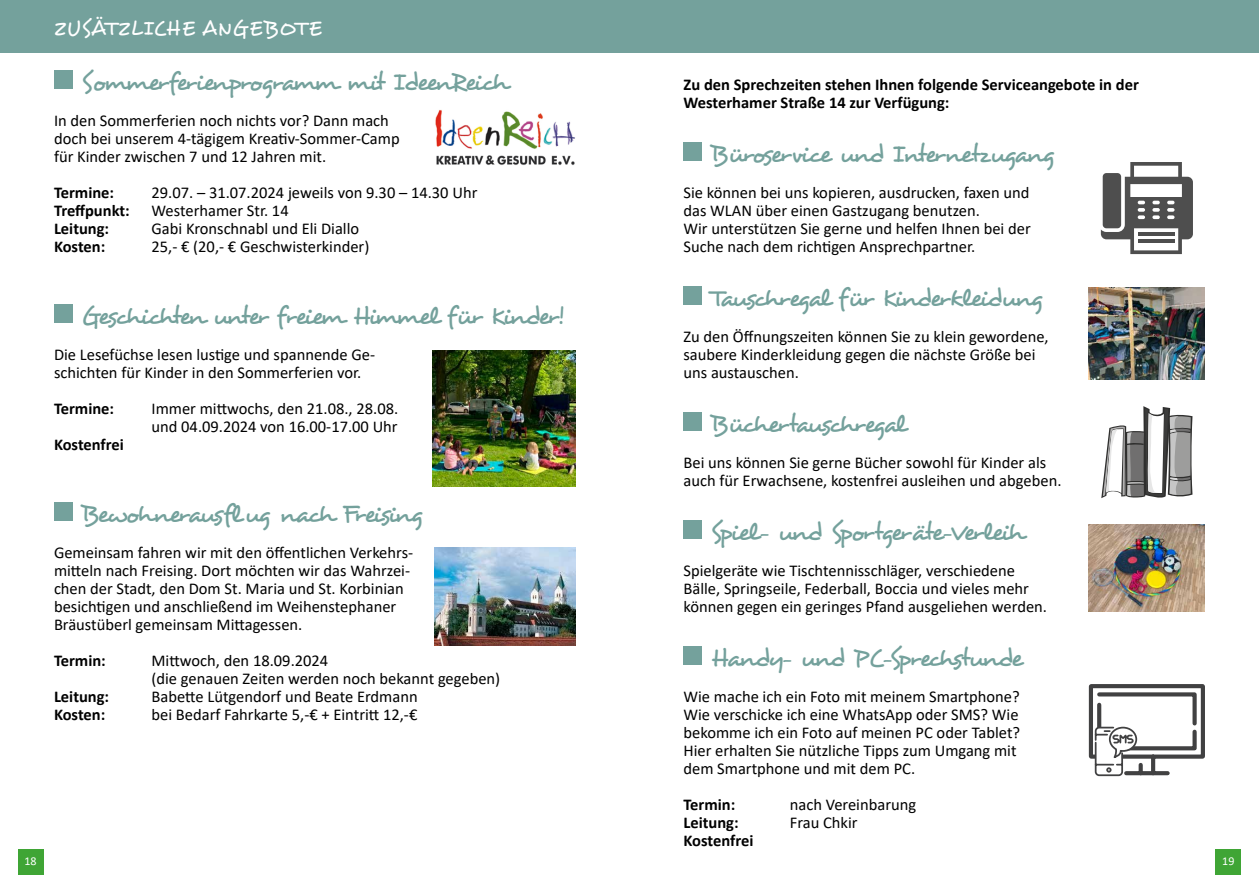
<style>
.page{position:relative;width:1259px;height:893px;background:#fff}
.page>*{position:absolute;margin:0;border:0;box-sizing:border-box;transform-origin:0 0}
.t1{font:25.5px "Desyrel";letter-spacing:-.08em;color:#74a19c}
.t2{font:25.5px "Desyrel";letter-spacing:-.1em;color:#74a19c}
.t3{font:21px "Desyrel";letter-spacing:.04em;color:#fff}
.t4{font:16.5px/18px "Calibri";color:#000}
.t5{font:700 16.5px/18px "Calibri";color:#000}
.t6{font:12px "Calibri";color:#fff}
</style>
<div class="page">
<div style="left:18px;top:850px;width:25px;height:25px;background:#3fa535"></div>
<div style="left:1215px;top:850px;width:26px;height:25px;background:#3fa535"></div>
<div style="left:683px;top:286px;width:18px;height:18px;background:#74a19c"></div>
<div style="left:683px;top:412px;width:18px;height:18px;background:#74a19c"></div>
<div style="left:683px;top:520px;width:18px;height:18px;background:#74a19c"></div>
<div style="left:683px;top:646px;width:18px;height:18px;background:#74a19c"></div>
<div style="left:0;top:0;width:1259px;height:53px;background:#74a19c"></div>
<div style="left:683px;top:142px;width:18px;height:18px;background:#74a19c"></div>
<svg style="left:1101px;top:162px;width:92px;height:92px"></svg>
<div style="left:1102px;top:173px;width:19px;height:55px;background:#4e4e4e;border-radius:4px"></div>
<svg style="left:1101px;top:406px;width:91px;height:92px"></svg>
<img style="left:1089px;top:525px;width:116px;height:87px">
<img style="left:1089px;top:287px;width:116px;height:92px">
<svg style="left:1089px;top:684px;width:116px;height:92px"></svg>
<div style="left:54px;top:70px;width:18px;height:18px;background:#74a19c"></div>
<div style="left:54px;top:304px;width:18px;height:18px;background:#74a19c"></div>
<div style="left:54px;top:502px;width:18px;height:18px;background:#74a19c"></div>
<img style="left:434px;top:547px;width:141px;height:98px">
<img style="left:432px;top:350px;width:143px;height:136px">
<img style="left:435px;top:110px;width:140px;height:55px">
<p class="t3" style="left:54px;top:15px;width:269px">ZUSÄTZLICHE ANGEBOTE</p>
<h1 class="t1" style="left:81px;top:65px;width:428px">Sommerferienprogramm mit IdeenReich</h1>
<p class="t4" style="left:54px;top:111px;width:347px">In den Sommerferien noch nichts vor? Dann mach doch bei unserem 4-tägigem Kreativ-Sommer-Camp für Kinder zwischen 7 und 12 Jahren mit.</p>
<p class="t5" style="left:54px;top:183px;width:62px">Termine:</p>
<p class="t4" style="left:151px;top:183px;width:327px">29.07. – 31.07.2024 jeweils von 9.30 – 14.30 Uhr</p>
<p class="t5" style="left:54px;top:201px;width:77px">Treffpunkt:</p>
<p class="t4" style="left:151px;top:201px;width:139px">Westerhamer Str. 14</p>
<p class="t5" style="left:54px;top:219px;width:57px">Leitung:</p>
<p class="t4" style="left:151px;top:219px;width:209px">Gabi Kronschnabl und Eli Diallo</p>
<p class="t5" style="left:54px;top:237px;width:53px">Kosten:</p>
<p class="t4" style="left:151px;top:237px;width:219px">25,- € (20,- € Geschwisterkinder)</p>
<h1 class="t1" style="left:81px;top:299px;width:484px">Geschichten unter freiem Himmel für Kinder!</h1>
<p class="t4" style="left:54px;top:345px;width:323px">Die Lesefüchse lesen lustige und spannende Ge&shy;schichten für Kinder in den Sommerferien vor.</p>
<p class="t5" style="left:54px;top:399px;width:62px">Termine:</p>
<p class="t4" style="left:151px;top:399px;width:248px">Immer mittwochs, den 21.08., 28.08. und 04.09.2024 von 16.00-17.00 Uhr</p>
<p class="t5" style="left:54px;top:435px;width:71px">Kostenfrei</p>
<h1 class="t1" style="left:81px;top:497px;width:344px">Bewohnerausflug nach Freising</h1>
<p class="t4" style="left:54px;top:543px;width:361px">Gemeinsam fahren wir mit den öffentlichen Verkehrs&shy;mitteln nach Freising. Dort möchten wir das Wahrzei&shy;chen der Stadt, den Dom St. Maria und St. Korbinian besichtigen und anschließend im Weihenstephaner Bräustüberl gemeinsam Mittagessen.</p>
<p class="t5" style="left:54px;top:651px;width:53px">Termin:</p>
<p class="t4" style="left:151px;top:651px;width:350px">Mittwoch, den 18.09.2024<br>(die genauen Zeiten werden noch bekannt gegeben)</p>
<p class="t5" style="left:54px;top:687px;width:57px">Leitung:</p>
<p class="t4" style="left:151px;top:687px;width:268px">Babette Lütgendorf und Beate Erdmann</p>
<p class="t5" style="left:54px;top:705px;width:53px">Kosten:</p>
<p class="t4" style="left:151px;top:705px;width:267px">bei Bedarf Fahrkarte 5,-€ + Eintritt 12,-€</p>
<p class="t5" style="left:683px;top:75px;width:457px">Zu den Sprechzeiten stehen Ihnen folgende Serviceangebote in der<br>Westerhamer Straße 14 zur Verfügung:</p>
<h1 class="t1" style="left:710px;top:137px;width:346px">Büroservice und Internetzugang</h1>
<p class="t4" style="left:683px;top:183px;width:349px">Sie können bei uns kopieren, ausdrucken, faxen und das WLAN über einen Gastzugang benutzen.<br>Wir unterstützen Sie gerne und helfen Ihnen bei der Suche nach dem richtigen Ansprechpartner.</p>
<h1 class="t1" style="left:710px;top:281px;width:334px">Tauschregal für Kinderkleidung</h1>
<p class="t4" style="left:683px;top:327px;width:367px">Zu den Öffnungszeiten können Sie zu klein gewordene, saubere Kinderkleidung gegen die nächste Größe bei uns austauschen.</p>
<h1 class="t2" style="left:710px;top:407px;width:196px">Büchertauschregal</h1>
<p class="t4" style="left:683px;top:453px;width:379px">Bei uns können Sie gerne Bücher sowohl für Kinder als auch für Erwachsene, kostenfrei ausleihen und abgeben.</p>
<h1 class="t1" style="left:710px;top:515px;width:315px">Spiel- und Sportgeräte-Verleih</h1>
<p class="t4" style="left:683px;top:561px;width:365px">Spielgeräte wie Tischtennisschläger, verschiedene<br>Bälle, Springseile, Federball, Boccia und vieles mehr können gegen ein geringes Pfand ausgeliehen werden.</p>
<h1 class="t1" style="left:710px;top:641px;width:314px">Handy- und PC-Sprechstunde</h1>
<p class="t4" style="left:683px;top:687px;width:338px">Wie mache ich ein Foto mit meinem Smartphone?<br>Wie verschicke ich eine WhatsApp oder SMS? Wie bekomme ich ein Foto auf meinen PC oder Tablet?<br>Hier erhalten Sie nützliche Tipps zum Umgang mit dem Smartphone und mit dem PC.</p>
<p class="t5" style="left:683px;top:795px;width:53px">Termin:</p>
<p class="t4" style="left:790px;top:795px;width:128px">nach Vereinbarung</p>
<p class="t5" style="left:683px;top:813px;width:57px">Leitung:</p>
<p class="t4" style="left:790px;top:813px;width:69px">Frau Chkir</p>
<p class="t5" style="left:683px;top:831px;width:71px">Kostenfrei</p>
<p class="t6" style="left:25px;top:853px;width:14px">18</p>
<p class="t6" style="left:1222px;top:853px;width:14px">19</p>
</div>
